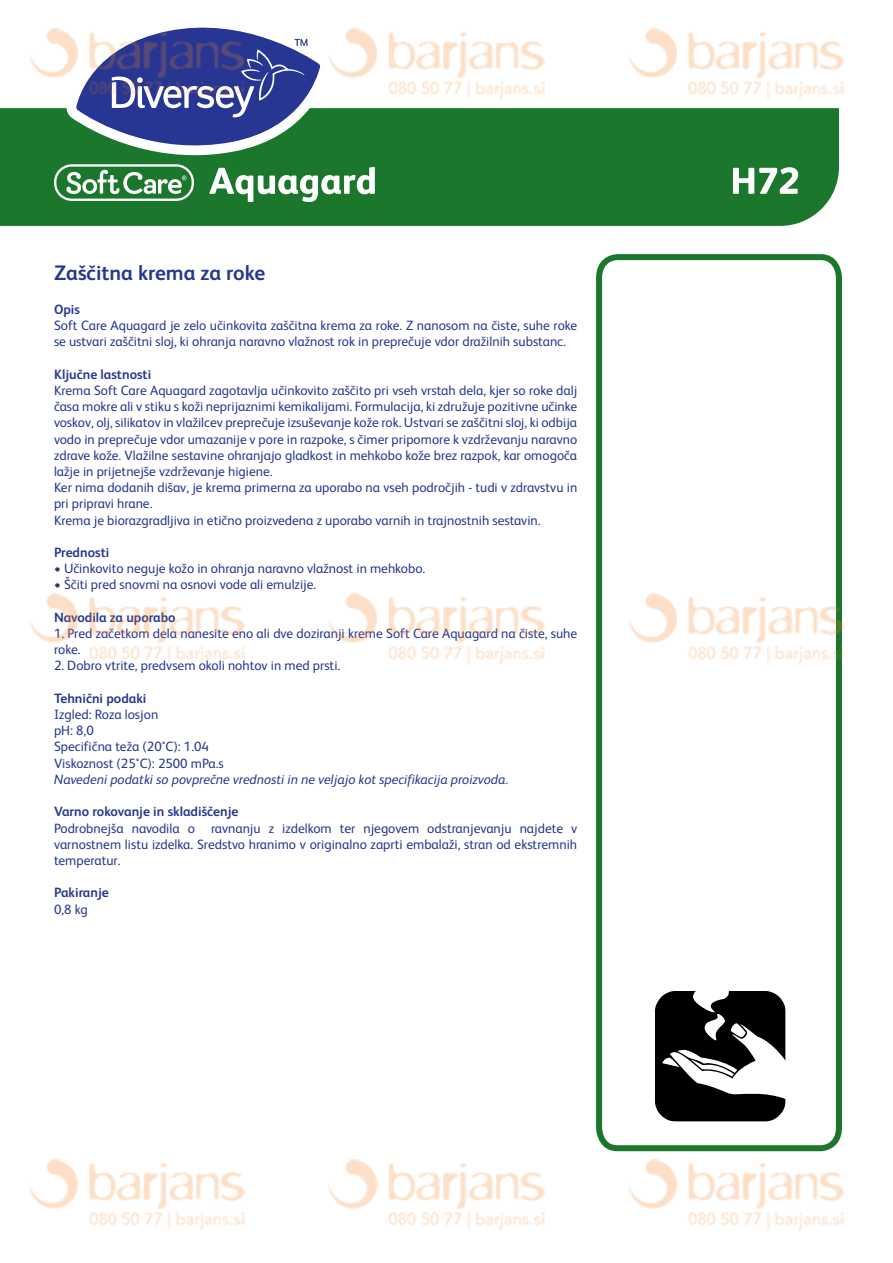
<style>
.page{position:relative;width:893px;height:1263px;background:#fff}
.page>*{position:absolute;margin:0;border:0;box-sizing:border-box;transform-origin:0 0}
.t1{font:700 21px "FS Albert";color:#27388f}
.t2{font:13.5px/16.2px "FS Albert";color:#27388f}
.t3{font:700 13.5px "FS Albert";color:#27388f}
.t4{font:italic 13.5px "FS Albert";color:#27388f}
</style>
<div class="page">
<svg style="left:596px;top:254px;width:246px;height:897px"></svg>
<div style="left:0;top:108px;width:839px;height:118px;background:#1a772c"></div>
<svg style="left:66px;top:38px;width:265px;height:118px"></svg>
<svg style="left:54px;top:164px;width:140px;height:37px"></svg>
<svg style="left:209px;top:167px;width:166px;height:35px"></svg>
<svg style="left:733px;top:167px;width:65px;height:27px"></svg>
<svg style="left:655px;top:991px;width:131px;height:130px"></svg>
<img style="left:22px;top:27px;width:250px;height:83px">
<img style="left:322px;top:28px;width:249px;height:82px">
<img style="left:621px;top:28px;width:223px;height:82px">
<img style="left:29px;top:593px;width:216px;height:72px">
<img style="left:328px;top:593px;width:217px;height:72px">
<img style="left:621px;top:588px;width:223px;height:87px">
<img style="left:29px;top:1159px;width:216px;height:72px">
<img style="left:328px;top:1159px;width:217px;height:72px">
<img style="left:628px;top:1159px;width:216px;height:72px">
<p class="t1" style="left:54px;top:260px;width:213px">Zaščitna krema za roke</p>
<p class="t3" style="left:54px;top:302px;width:27px">Opis</p>
<p class="t2" style="left:54px;top:317px;width:525px">Soft Care Aquagard je zelo učinkovita zaščitna krema za roke. Z nanosom na čiste, suhe roke se ustvari zaščitni sloj, ki ohranja naravno vlažnost rok in preprečuje vdor dražilnih substanc.</p>
<p class="t3" style="left:54px;top:366px;width:99px">Ključne lastnosti</p>
<p class="t2" style="left:54px;top:382px;width:525px;text-align:justify">Krema Soft Care Aquagard zagotavlja učinkovito zaščito pri vseh vrstah dela, kjer so roke dalj časa mokre ali v stiku s koži neprijaznimi kemikalijami. Formulacija, ki združuje pozitivne učinke voskov, olj, silikatov in vlažilcev preprečuje izsuševanje kože rok. Ustvari se zaščitni sloj, ki odbija vodo in preprečuje vdor umazanije v pore in razpoke, s čimer pripomore k vzdrževanju naravno zdrave kože. Vlažilne sestavine ohranjajo gladkost in mehkobo kože brez razpok, kar omogoča lažje in prijetnejše vzdrževanje higiene.</p>
<p class="t2" style="left:54px;top:479px;width:525px">Ker nima dodanih dišav, je krema primerna za uporabo na vseh področjih - tudi v zdravstvu in pri pripravi hrane.</p>
<p class="t2" style="left:54px;top:512px;width:488px">Krema je biorazgradljiva in etično proizvedena z uporabo varnih in trajnostnih sestavin.</p>
<p class="t3" style="left:54px;top:545px;width:57px">Prednosti</p>
<p class="t2" style="left:54px;top:560px;width:373px">• Učinkovito neguje kožo in ohranja naravno vlažnost in mehkobo.</p>
<p class="t2" style="left:54px;top:577px;width:264px">• Ščiti pred snovmi na osnovi vode ali emulzije.</p>
<p class="t3" style="left:54px;top:609px;width:123px">Navodila za uporabo</p>
<p class="t2" style="left:54px;top:625px;width:525px">1. Pred začetkom dela nanesite eno ali dve doziranji kreme Soft Care Aquagard na čiste, suhe roke.</p>
<p class="t2" style="left:54px;top:658px;width:288px">2. Dobro vtrite, predvsem okoli nohtov in med prsti.</p>
<p class="t3" style="left:54px;top:690px;width:94px">Tehnični podaki</p>
<p class="t2" style="left:54px;top:706px;width:106px">Izgled: Roza losjon</p>
<p class="t2" style="left:54px;top:722px;width:41px">pH: 8,0</p>
<p class="t2" style="left:54px;top:739px;width:156px">Specifična teža (20°C): 1.04</p>
<p class="t2" style="left:54px;top:755px;width:171px">Viskoznost (25°C): 2500 mPa.s</p>
<p class="t4" style="left:54px;top:771px;width:456px">Navedeni podatki so povprečne vrednosti in ne veljajo kot specifikacija proizvoda.</p>
<p class="t3" style="left:54px;top:804px;width:186px">Varno rokovanje in skladiščenje</p>
<p class="t2" style="left:54px;top:820px;width:525px;text-align:justify">Podrobnejša navodila o ravnanju z izdelkom ter njegovem odstranjevanju najdete v varnostnem listu izdelka. Sredstvo hranimo v originalno zaprti embalaži, stran od ekstremnih temperatur.</p>
<p class="t3" style="left:54px;top:885px;width:56px">Pakiranje</p>
<p class="t2" style="left:54px;top:901px;width:35px">0,8 kg</p>
</div>
